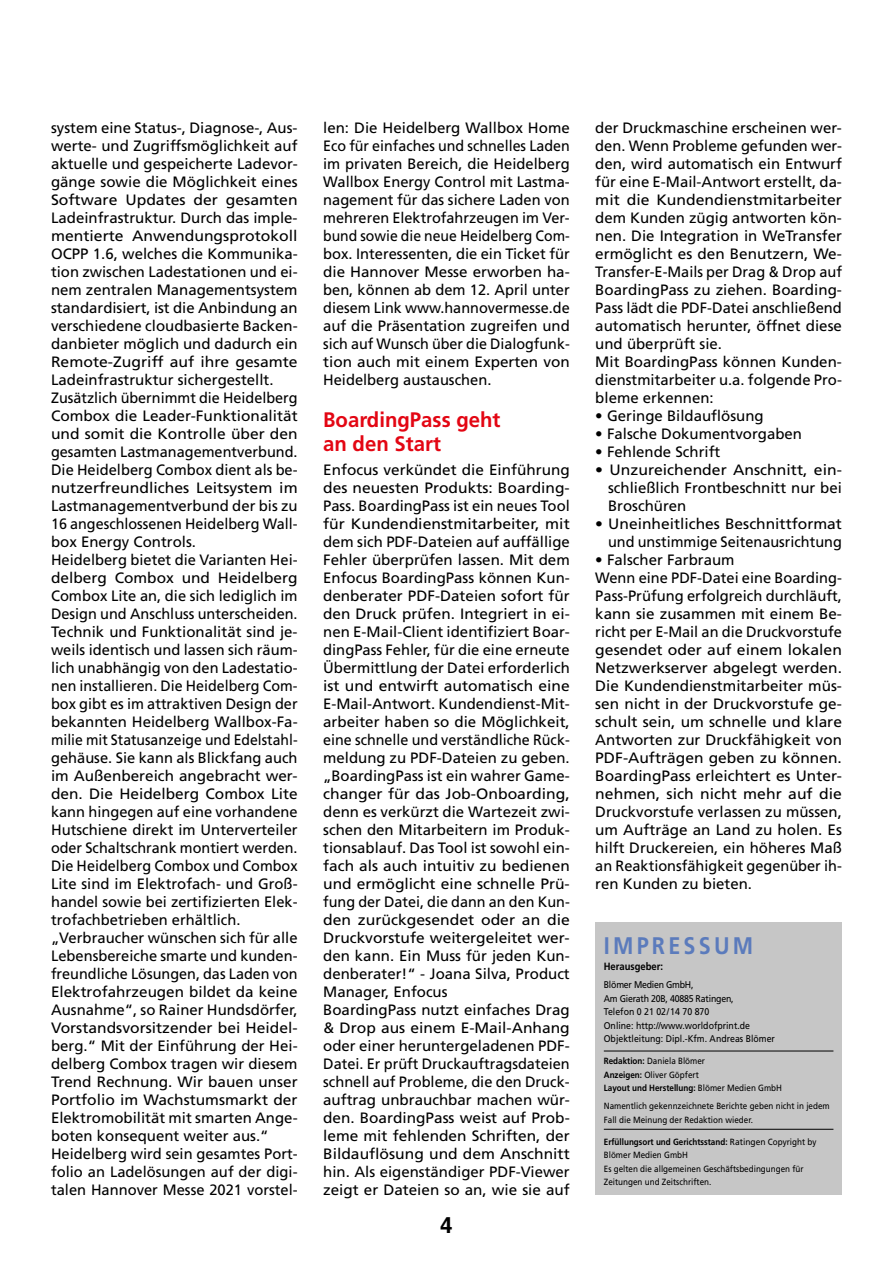
<style>
.page{position:relative;width:893px;height:1263px;background:#fff}
.page>*{position:absolute;margin:0;border:0;box-sizing:border-box;transform-origin:0 0}
.t1{font:700 24px "Frutiger";letter-spacing:.15em;color:#5b7bbc;scale:.9 1}
.t2{font:700 22.5px "Helvetica";color:#000}
.t3{font:700 21px/24px "Frutiger";color:#e30613}
.t4{font:15px/18px "Frutiger";color:#000}
.t5{font:15px/18px "Frutiger";color:#000;text-align:justify;scale:1.05 1}
.t6{font:15px/18px "Frutiger";color:#000;text-align:right;scale:1.04 1}
.t7{font:700 10.5px "Frutiger";color:#000;scale:.9 1}
.t8{font:9.75px/13.5px "Frutiger";color:#000;scale:.9 1}
.t9{font:9px/13.5px "Frutiger";color:#000;scale:.9 1}
.t10{font:9px/13.5px "Frutiger";color:#000;scale:.94 1}
.s1{font-weight:700}
</style>
<div class="page">
<div style="left:595px;top:923px;width:247px;height:272px;background:#c6c6c6"></div>
<hr style="left:604px;top:1051px;width:229px;height:1px;background:#000">
<hr style="left:604px;top:1129px;width:229px;height:1px;background:#000">
<p class="t4" style="left:51px;top:118px;width:248px">system eine Status-, Diagnose-, Aus&shy;werte- und Zugriffsmöglichkeit auf aktuelle und gespeicherte Ladevor&shy;gänge sowie die Möglichkeit eines Software Updates der gesamten Ladeinfrastruktur. Durch das imple&shy;mentierte Anwendungsprotokoll OCPP 1.6, welches die Kommunika&shy;tion zwischen Ladestationen und ei&shy;nem zentralen Managementsystem standardisiert, ist die Anbindung an verschiedene cloudbasierte Backen&shy;danbieter möglich und dadurch ein Remote-Zugriff auf ihre gesamte Ladeinfrastruktur sichergestellt.<br>Zusätzlich übernimmt die Heidelberg Combox die Leader-Funktionalität und somit die Kontrolle über den gesamten Lastmanagementverbund.<br>Die Heidelberg Combox dient als be&shy;nutzerfreundliches Leitsystem im Lastmanagementverbund der bis zu 16 angeschlossenen Heidelberg Wall&shy;box Energy Controls.<br>Heidelberg bietet die Varianten Hei&shy;delberg Combox und Heidelberg Combox Lite an, die sich lediglich im Design und Anschluss unterscheiden.<br>Technik und Funktionalität sind je&shy;weils identisch und lassen sich räum&shy;lich unabhängig von den Ladestatio&shy;nen installieren. Die Heidelberg Com&shy;box gibt es im attraktiven Design der bekannten Heidelberg Wallbox-Fa&shy;milie mit Statusanzeige und Edelstahl&shy;gehäuse. Sie kann als Blickfang auch im Außenbereich angebracht wer&shy;den. Die Heidelberg Combox Lite kann hingegen auf eine vorhandene Hutschiene direkt im Unterverteiler oder Schaltschrank montiert werden.<br>Die Heidelberg Combox und Combox Lite sind im Elektrofach- und Groß&shy;handel sowie bei zertifizierten Elek&shy;trofachbetrieben erhältlich. „Verbraucher wünschen sich für alle Lebensbereiche smarte und kunden&shy;freundliche Lösungen, das Laden von Elektrofahrzeugen bildet da keine Ausnahme“, so Rainer Hundsdörfer, Vorstandsvorsitzender bei Heidel&shy;berg.“ Mit der Einführung der Hei&shy;delberg Combox tragen wir diesem Trend Rechnung. Wir bauen unser Portfolio im Wachstumsmarkt der Elektromobilität mit smarten Ange&shy;boten konsequent weiter aus.“ Heidelberg wird sein gesamtes Port&shy;folio an Ladelösungen auf der digi&shy;talen Hannover Messe 2021 vorstel-</p>
<p class="t4" style="left:323px;top:118px;width:248px;text-align:justify">len: Die Heidelberg Wallbox Home Eco für einfaches und schnelles Laden im privaten Bereich, die Heidelberg Wallbox Energy Control mit Lastma&shy;nagement für das sichere Laden von mehreren Elektrofahrzeugen im Ver&shy;bund sowie die neue Heidelberg Com&shy;box. Interessenten, die ein Ticket für die Hannover Messe erworben ha&shy;ben, können ab dem 12. April unter diesem Link www.hannovermesse.de auf die Präsentation zugreifen und sich auf Wunsch über die Dialogfunk&shy;tion auch mit einem Experten von Heidelberg austauschen.</p>
<h3 class="t3" style="left:323px;top:407px;width:179px">BoardingPass geht an den Start</h3>
<p class="t4" style="left:323px;top:460px;width:248px">Enfocus verkündet die Einführung des neuesten Produkts: Boarding-Pass. BoardingPass ist ein neues Tool für Kundendienstmitarbeiter, mit dem sich PDF-Dateien auf auffällige Fehler überprüfen lassen. Mit dem Enfocus BoardingPass können Kun&shy;denberater PDF-Dateien sofort für den Druck prüfen. Integriert in ei&shy;nen E-Mail-Client identifiziert Boar&shy;dingPass Fehler, für die eine erneute Übermittlung der Datei erforderlich ist und entwirft automatisch eine E-Mail-Antwort. Kundendienst-Mit&shy;arbeiter haben so die Möglichkeit, eine schnelle und verständliche Rück&shy;meldung zu PDF-Dateien zu geben. „BoardingPass ist ein wahrer Game&shy;changer für das Job-Onboarding, denn es verkürzt die Wartezeit zwi&shy;schen den Mitarbeitern im Produk&shy;tionsablauf. Das Tool ist sowohl ein&shy;fach als auch intuitiv zu bedienen und ermöglicht eine schnelle Prü&shy;fung der Datei, die dann an den Kun&shy;den zurückgesendet oder an die Druckvorstufe weitergeleitet wer&shy;den kann. Ein Muss für jeden Kun&shy;denberater!“ - Joana Silva, Product Manager, Enfocus<br>BoardingPass nutzt einfaches Drag &amp; Drop aus einem E-Mail-Anhang oder einer heruntergeladenen PDF-Datei. Er prüft Druckauftragsdateien schnell auf Probleme, die den Druck&shy;auftrag unbrauchbar machen wür&shy;den. BoardingPass weist auf Prob&shy;leme mit fehlenden Schriften, der Bildauflösung und dem Anschnitt hin. Als eigenständiger PDF-Viewer zeigt er Dateien so an, wie sie auf</p>
<h2 class="t2" style="left:440px;top:1207px;width:14px">4</h2>
<p class="t4" style="left:595px;top:118px;width:248px">der Druckmaschine erscheinen wer&shy;den. Wenn Probleme gefunden wer&shy;den, wird automatisch ein Entwurf für eine E-Mail-Antwort erstellt, da&shy;mit die Kundendienstmitarbeiter dem Kunden zügig antworten kön&shy;nen. Die Integration in WeTransfer ermöglicht es den Benutzern, We-Transfer-E-Mails per Drag &amp; Drop auf BoardingPass zu ziehen. Boarding-Pass lädt die PDF-Datei anschließend automatisch herunter, öffnet diese und überprüft sie.<br>Mit BoardingPass können Kunden&shy;dienstmitarbeiter u.a. folgende Pro&shy;bleme erkennen:</p>
<p class="t4" style="left:595px;top:406px;width:170px">• Geringe Bildauflösung</p>
<p class="t4" style="left:595px;top:424px;width:208px">• Falsche Dokumentvorgaben</p>
<p class="t4" style="left:595px;top:442px;width:127px">• Fehlende Schrift</p>
<p class="t5" style="left:608px;top:460px;width:224px;text-indent:-13px">• Unzureichender Anschnitt, ein&shy;schließlich Frontbeschnitt nur bei Broschüren</p>
<p class="t6" style="left:595px;top:514px;width:239px">• Uneinheitliches Beschnittformat und unstimmige Seitenausrichtung</p>
<p class="t4" style="left:595px;top:550px;width:248px">• Falscher Farbraum<br>Wenn eine PDF-Datei eine Boarding-Pass-Prüfung erfolgreich durchläuft, kann sie zusammen mit einem Be&shy;richt per E-Mail an die Druckvorstufe gesendet oder auf einem lokalen Netzwerkserver abgelegt werden.<br>Die Kundendienstmitarbeiter müs&shy;sen nicht in der Druckvorstufe ge&shy;schult sein, um schnelle und klare Antworten zur Druckfähigkeit von PDF-Aufträgen geben zu können.<br>BoardingPass erleichtert es Unter&shy;nehmen, sich nicht mehr auf die Druckvorstufe verlassen zu müssen, um Aufträge an Land zu holen. Es hilft Druckereien, ein höheres Maß an Reaktionsfähigkeit gegenüber ih&shy;ren Kunden zu bieten.</p>
<h1 class="t1" style="left:604px;top:932px;width:168px">IMPRESSUM</h1>
<p class="t7" style="left:604px;top:961px;width:67px">Herausgeber:</p>
<p class="t8" style="left:604px;top:978px;width:192px">Blömer Medien GmbH,<br>Am Gierath 20B, 40885 Ratingen,<br>Telefon 0 21 02/14 70 870<br>Online: http://www.worldofprint.de<br>Objektleitung: Dipl.-Kfm. Andreas Blömer</p>
<p class="t9" style="left:604px;top:1054px;width:200px"><span class="s1">Redaktion:</span> Daniela Blömer<br><span class="s1">Anzeigen:</span> Oliver Göpfert<br><span class="s1">Layout und Herstellung:</span> Blömer Medien GmbH</p>
<p class="t9" style="left:604px;top:1099px;width:253px">Namentlich gekennzeichnete Berichte geben nicht in jedem<br>Fall die Meinung der Redaktion wieder.</p>
<p class="t10" style="left:604px;top:1134px;width:228px"><span class="s1">Erfüllungsort und Gerichtsstand:</span> Ratingen Copyright by Blömer Medien GmbH<br>Es gelten die allgemeinen Geschäftsbedingungen für Zeitungen und Zeitschriften.</p>
</div>
